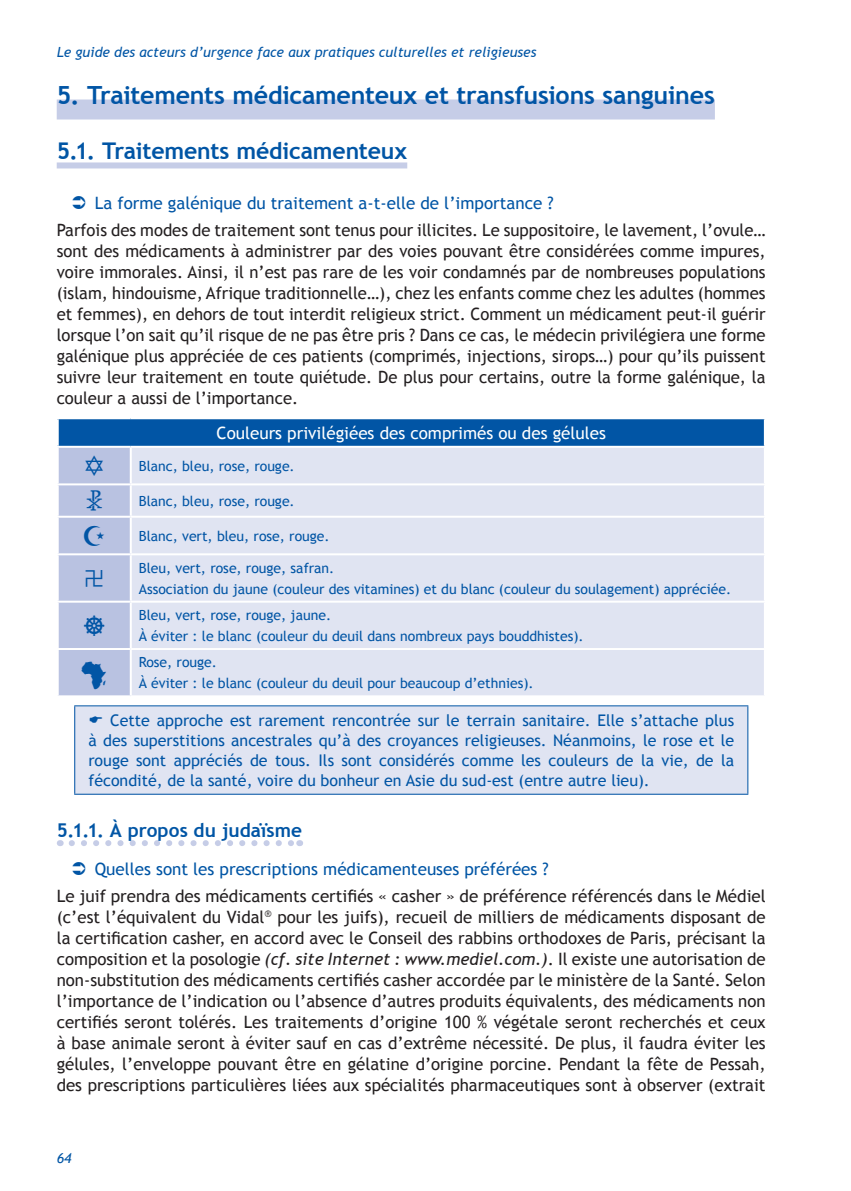
<style>
.page{position:relative;width:851px;height:1191px;background:#fff}
.page>*{position:absolute;margin:0;border:0;box-sizing:border-box;transform-origin:0 0}
.t1{font:28px "Ding Maps";color:#0155a5}
.t2{font:700 25px "Trebuchet MS";letter-spacing:-.01em;color:#0155a5}
.t3{font:24px "MS UI Gothic";color:#0155a5}
.t4{font:700 23px "Trebuchet MS";letter-spacing:-.005em;color:#0155a5}
.t5{font:700 19px "Trebuchet MS";letter-spacing:.005em;color:#0155a5}
.t6{font:17px/21px "Trebuchet MS";color:#231f20;text-align:justify}
.t7{font:17px "Trebuchet MS";color:#0155a5}
.t8{font:17px "Trebuchet MS";color:#fff}
.t9{font:16px/20px "Trebuchet MS";color:#0155a5;text-align:justify}
.t10{font:14px/21px "Trebuchet MS";color:#0155a5}
.t11{font:italic 14px "Trebuchet MS";color:#0155a5}
.s1{font-style:italic}
</style>
<div class="page">
<div style="left:57px;top:99px;width:657px;height:20px;background:#c6cde7"></div>
<div style="left:57px;top:162px;width:350px;height:6px;background:#c6cde7"></div>
<svg style="left:72px;top:840px;width:221px;height:6px"></svg>
<div style="left:58px;top:418px;width:706px;height:29px;background:#0155a5"></div>
<div style="left:132px;top:448px;width:631px;height:247px;background:#e0e4f2"></div>
<hr style="left:57px;top:417px;width:74px;height:2px;background:#fff">
<hr style="left:57px;top:419px;width:2px;height:27px;background:#fff">
<hr style="left:131px;top:417px;width:634px;height:2px;background:#fff">
<hr style="left:763px;top:419px;width:2px;height:27px;background:#fff">
<hr style="left:57px;top:446px;width:74px;height:2px;background:#fff">
<hr style="left:131px;top:446px;width:634px;height:2px;background:#fff">
<hr style="left:131px;top:483px;width:634px;height:2px;background:#fff">
<hr style="left:131px;top:516px;width:634px;height:2px;background:#fff">
<hr style="left:131px;top:553px;width:634px;height:2px;background:#fff">
<hr style="left:131px;top:600px;width:634px;height:2px;background:#fff">
<hr style="left:131px;top:648px;width:634px;height:2px;background:#fff">
<div style="left:75px;top:706px;width:672px;height:88px;background:#e0e4f2"></div>
<hr style="left:74px;top:705px;width:674px;height:1px;background:#0155a5">
<hr style="left:74px;top:706px;width:1px;height:87px;background:#0155a5">
<hr style="left:747px;top:706px;width:1px;height:87px;background:#0155a5">
<hr style="left:74px;top:793px;width:674px;height:1px;background:#0155a5">
<svg style="left:58px;top:447px;width:73px;height:249px;background:#bdc6e3"></svg>
<p class="t11" style="left:57px;top:43px;width:481px">Le guide des acteurs d’urgence face aux pratiques culturelles et religieuses</p>
<h2 class="t2" style="left:57px;top:79px;width:659px">5. Traitements médicamenteux et transfusions sanguines</h2>
<h3 class="t4" style="left:57px;top:137px;width:352px">5.1. Traitements médicamenteux</h3>
<p class="t7" style="left:95px;top:193px;width:460px">La forme galénique du traitement a-t-elle de l’importance ?</p>
<p class="t6" style="left:57px;top:219px;width:710px">Parfois des modes de traitement sont tenus pour illicites. Le suppositoire, le lavement, l’ovule… sont des médicaments à administrer par des voies pouvant être considérées comme impures, voire immorales. Ainsi, il n’est pas rare de les voir condamnés par de nombreuses populations (islam, hindouisme, Afrique traditionnelle…), chez les enfants comme chez les adultes (hommes et femmes), en dehors de tout interdit religieux strict. Comment un médicament peut-il guérir lorsque l’on sait qu’il risque de ne pas être pris ? Dans ce cas, le médecin privilégiera une forme galénique plus appréciée de ces patients (comprimés, injections, sirops…) pour qu’ils puissent suivre leur traitement en toute quiétude. De plus pour certains, outre la forme galénique, la couleur a aussi de l’importance.</p>
<p class="t8" style="left:216px;top:423px;width:391px">Couleurs privilégiées des comprimés ou des gélules</p>
<p class="t10" style="left:139px;top:455px;width:157px">Blanc, bleu, rose, rouge.</p>
<h3 class="t3" style="left:82px;top:488px;width:25px">☧</h3>
<p class="t10" style="left:139px;top:490px;width:157px">Blanc, bleu, rose, rouge.</p>
<p class="t10" style="left:139px;top:525px;width:192px">Blanc, vert, bleu, rose, rouge.</p>
<p class="t10" style="left:139px;top:557px;width:593px">Bleu, vert, rose, rouge, safran.<br>Association du jaune (couleur des vitamines) et du blanc (couleur du soulagement) appréciée.</p>
<p class="t10" style="left:139px;top:605px;width:446px">Bleu, vert, rose, rouge, jaune.<br>À éviter : le blanc (couleur du deuil dans nombreux pays bouddhistes).</p>
<h1 class="t1" style="left:80px;top:660px;width:29px">#</h1>
<p class="t10" style="left:139px;top:652px;width:396px">Rose, rouge.<br>À éviter : le blanc (couleur du deuil pour beaucoup d’ethnies).</p>
<p class="t9" style="left:88px;top:710px;width:647px;text-indent:22px">Cette approche est rarement rencontrée sur le terrain sanitaire. Elle s’attache plus à des superstitions ancestrales qu’à des croyances religieuses. Néanmoins, le rose et le rouge sont appréciés de tous. Ils sont considérés comme les couleurs de la vie, de la fécondité, de la santé, voire du bonheur en Asie du sud-est (entre autre lieu).</p>
<p class="t5" style="left:57px;top:818px;width:247px">5.1.1. À propos du judaïsme</p>
<p class="t7" style="left:95px;top:859px;width:455px">Quelles sont les prescriptions médicamenteuses préférées ?</p>
<p class="t6" style="left:57px;top:885px;width:710px">Le juif prendra des médicaments certifiés « casher » de préférence référencés dans le Médiel (c’est l’équivalent du Vidal<sup>®</sup> pour les juifs), recueil de milliers de médicaments disposant de la certification casher, en accord avec le Conseil des rabbins orthodoxes de Paris, précisant la composition et la posologie <span class="s1">(cf. site Internet : www.mediel.com.)</span>. Il existe une autorisation de non-substitution des médicaments certifiés casher accordée par le ministère de la Santé. Selon l’importance de l’indication ou l’absence d’autres produits équivalents, des médicaments non certifiés seront tolérés. Les traitements d’origine 100 % végétale seront recherchés et ceux à base animale seront à éviter sauf en cas d’extrême nécessité. De plus, il faudra éviter les gélules, l’enveloppe pouvant être en gélatine d’origine porcine. Pendant la fête de Pessah, des prescriptions particulières liées aux spécialités pharmaceutiques sont à observer (extrait</p>
<p class="t11" style="left:57px;top:1149px;width:16px">64</p>
</div>
